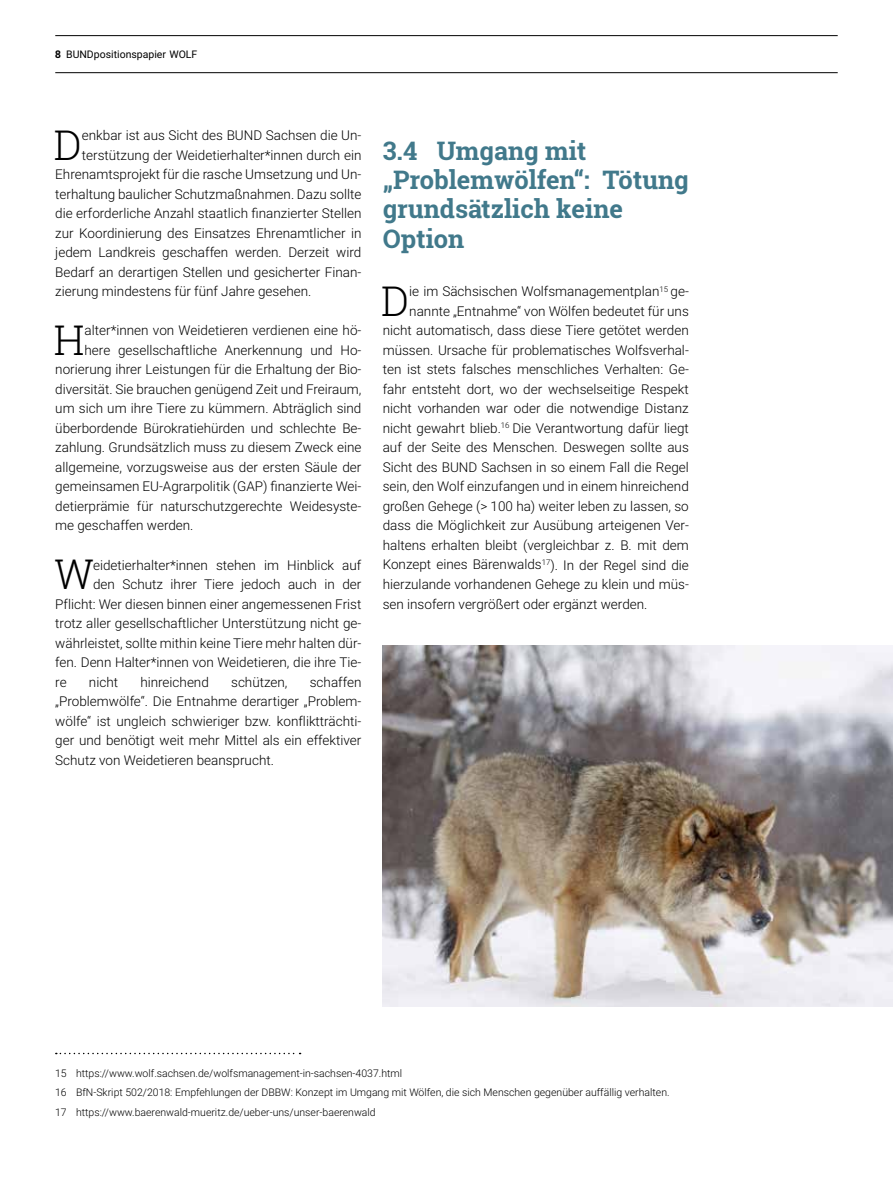
<style>
.page{position:relative;width:893px;height:1191px;background:#fff}
.page>*{position:absolute;margin:0;border:0;box-sizing:border-box;transform-origin:0 0}
.t1{font:300 40.95px "Roboto Slab";color:#000}
.t2{font:700 25.5px/29.2px "Roboto Slab";color:#41798b}
.t3{font:300 13.5px/19.5px "Roboto";color:#000;text-align:justify}
.t4{font:300 10.5px/19.5px "Roboto";color:#000}
.t5{font:10.5px "Roboto";color:#000}
.s1{font-family:"Roboto Slab";font-weight:700}
</style>
<div class="page">
<svg style="left:56px;top:1052px;width:245px;height:2px"></svg>
<img style="left:383px;top:646px;width:510px;height:360px">
<hr style="left:55px;top:72px;width:783px;height:1px;background:#000">
<hr style="left:55px;top:35px;width:783px;height:1px;background:#000">
<p class="t5" style="left:55px;top:47px;width:144px"><span class="s1">8</span> BUNDpositionspapier WOLF</p>
<h1 class="t1" style="left:54px;top:117px;width:29px">D</h1>
<p class="t3" style="left:82px;top:125px;width:281px">enkbar ist aus Sicht des BUND Sachsen die Un-</p>
<p class="t3" style="left:82px;top:145px;width:281px">terstützung der Weidetierhalter*innen durch ein</p>
<p class="t3" style="left:55px;top:164px;width:308px">Ehrenamtsprojekt für die rasche Umsetzung und Un-</p>
<p class="t3" style="left:55px;top:184px;width:308px">terhaltung baulicher Schutzmaßnahmen. Dazu sollte</p>
<p class="t3" style="left:55px;top:203px;width:308px">die erforderliche Anzahl staatlich finanzierter Stellen</p>
<p class="t3" style="left:55px;top:223px;width:308px">zur Koordinierung des Einsatzes Ehrenamtlicher in</p>
<p class="t3" style="left:55px;top:242px;width:308px">jedem Landkreis geschaffen werden. Derzeit wird</p>
<p class="t3" style="left:55px;top:262px;width:308px">Bedarf an derartigen Stellen und gesicherter Finan-</p>
<p class="t3" style="left:55px;top:281px;width:258px">zierung mindestens für fünf Jahre gesehen.</p>
<h1 class="t1" style="left:54px;top:312px;width:32px">H</h1>
<p class="t3" style="left:85px;top:320px;width:278px">alter*innen von Weidetieren verdienen eine hö-</p>
<p class="t3" style="left:85px;top:340px;width:278px">here gesellschaftliche Anerkennung und Ho-</p>
<p class="t3" style="left:55px;top:359px;width:308px">norierung ihrer Leistungen für die Erhaltung der Bio-</p>
<p class="t3" style="left:55px;top:379px;width:308px">diversität. Sie brauchen genügend Zeit und Freiraum,</p>
<p class="t3" style="left:55px;top:398px;width:308px">um sich um ihre Tiere zu kümmern. Abträglich sind</p>
<p class="t3" style="left:55px;top:418px;width:308px">überbordende Bürokratiehürden und schlechte Be-</p>
<p class="t3" style="left:55px;top:437px;width:308px">zahlung. Grundsätzlich muss zu diesem Zweck eine</p>
<p class="t3" style="left:55px;top:457px;width:308px">allgemeine, vorzugsweise aus der ersten Säule der</p>
<p class="t3" style="left:55px;top:476px;width:308px">gemeinsamen EU-Agrarpolitik (GAP) finanzierte Wei-</p>
<p class="t3" style="left:55px;top:496px;width:308px">detierprämie für naturschutzgerechte Weidesyste-</p>
<p class="t3" style="left:55px;top:515px;width:140px">me geschaffen werden.</p>
<h1 class="t1" style="left:54px;top:546px;width:40px">W</h1>
<p class="t3" style="left:93px;top:554px;width:270px">eidetierhalter*innen stehen im Hinblick auf</p>
<p class="t3" style="left:93px;top:574px;width:270px">den Schutz ihrer Tiere jedoch auch in der</p>
<p class="t3" style="left:55px;top:593px;width:308px">Pflicht: Wer diesen binnen einer angemessenen Frist</p>
<p class="t3" style="left:55px;top:613px;width:308px">trotz aller gesellschaftlicher Unterstützung nicht ge-</p>
<p class="t3" style="left:55px;top:632px;width:308px">währleistet, sollte mithin keine Tiere mehr halten dür-</p>
<p class="t3" style="left:55px;top:652px;width:308px">fen. Denn Halter*innen von Weidetieren, die ihre Tie-</p>
<p class="t3" style="left:55px;top:671px;width:13px">re</p>
<p class="t3" style="left:89px;top:671px;width:31px">nicht</p>
<p class="t3" style="left:140px;top:671px;width:70px">hinreichend</p>
<p class="t3" style="left:231px;top:671px;width:58px">schützen,</p>
<p class="t3" style="left:55px;top:671px;width:308px;text-indent:255px">schaffen „Problemwölfe“. Die Entnahme derartiger „Problem&shy;wölfe“ ist ungleich schwieriger bzw. konfliktträchti&shy;ger und benötigt weit mehr Mittel als ein effektiver Schutz von Weidetieren beansprucht.</p>
<h2 class="t2" style="left:383px;top:136px;width:308px">3.4 Umgang mit „Problemwölfen“: Tötung grundsätzlich keine<br>Option</h2>
<h1 class="t1" style="left:381px;top:273px;width:29px">D</h1>
<p class="t3" style="left:409px;top:281px;width:281px">ie im Sächsischen Wolfsmanagementplan<sup>15</sup> ge-</p>
<p class="t3" style="left:409px;top:301px;width:281px">nannte „Entnahme“ von Wölfen bedeutet für uns</p>
<p class="t3" style="left:383px;top:320px;width:308px">nicht automatisch, dass diese Tiere getötet werden</p>
<p class="t3" style="left:383px;top:340px;width:308px">müssen. Ursache für problematisches Wolfsverhal-</p>
<p class="t3" style="left:383px;top:359px;width:308px">ten ist stets falsches menschliches Verhalten: Ge-</p>
<p class="t3" style="left:383px;top:379px;width:308px">fahr entsteht dort, wo der wechselseitige Respekt</p>
<p class="t3" style="left:383px;top:398px;width:308px">nicht vorhanden war oder die notwendige Distanz</p>
<p class="t3" style="left:383px;top:418px;width:308px">nicht gewahrt blieb.<sup>16</sup> Die Verantwortung dafür liegt</p>
<p class="t3" style="left:383px;top:437px;width:308px">auf der Seite des Menschen. Deswegen sollte aus</p>
<p class="t3" style="left:383px;top:457px;width:308px">Sicht des BUND Sachsen in so einem Fall die Regel</p>
<p class="t3" style="left:383px;top:476px;width:308px">sein, den Wolf einzufangen und in einem hinreichend</p>
<p class="t3" style="left:383px;top:496px;width:308px">großen Gehege (&gt; 100 ha) weiter leben zu lassen, so</p>
<p class="t3" style="left:383px;top:515px;width:308px">dass die Möglichkeit zur Ausübung arteigenen Ver-</p>
<p class="t3" style="left:383px;top:535px;width:308px">haltens erhalten bleibt (vergleichbar z. B. mit dem</p>
<p class="t3" style="left:383px;top:554px;width:308px">Konzept eines Bärenwalds<sup>17</sup>). In der Regel sind die</p>
<p class="t3" style="left:383px;top:574px;width:308px">hierzulande vorhandenen Gehege zu klein und müs-</p>
<p class="t3" style="left:383px;top:593px;width:266px">sen insofern vergrößert oder ergänzt werden.</p>
<p class="t4" style="left:55px;top:1062px;width:616px">15 https://www.wolf.sachsen.de/wolfsmanagement-in-sachsen-4037.html<br>16 BfN-Skript 502/2018: Empfehlungen der DBBW: Konzept im Umgang mit Wölfen, die sich Menschen gegenüber auffällig verhalten.<br>17 https://www.baerenwald-mueritz.de/ueber-uns/unser-baerenwald</p>
</div>
